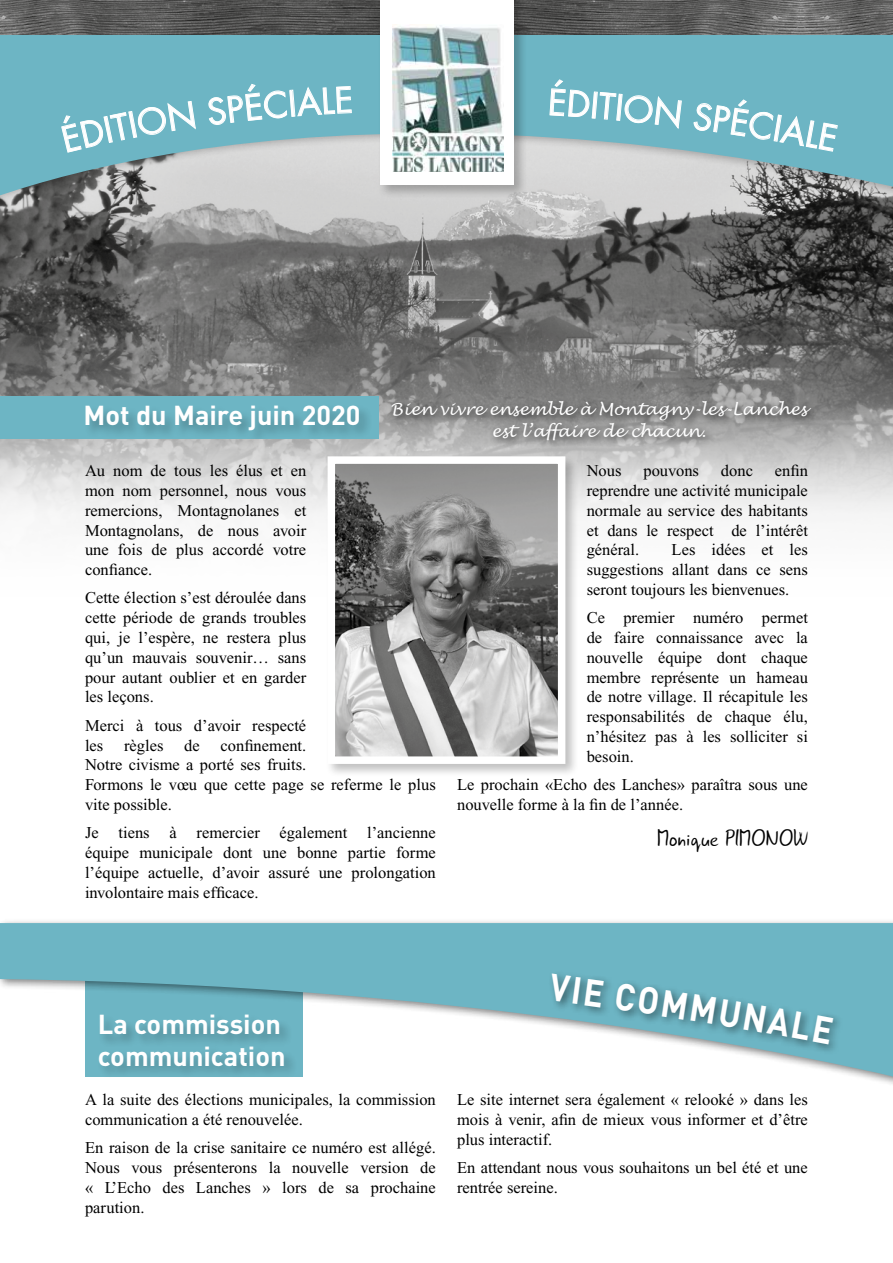
<style>
.page{position:relative;width:893px;height:1263px;background:#fff}
.page>*{position:absolute;margin:0;border:0;box-sizing:border-box;transform-origin:0 0}
.t1{font:700 37.5px "DIN";color:#fff;scale:.9 1}
.t2{font:700 27.15px "DIN";color:#fff}
.t3{font:24px "Gunny Rewritten";color:#000}
.t4{font:16.5px/19.8px "Times New Roman";color:#000;text-align:justify}
.t5{font:italic 16.5px/22px "Lucida Handwriting";color:#fff}
.s1{font-family:"DIN";font-weight:700;font-style:normal;font-size:27.15px}
</style>
<div class="page">
<img style="left:0;top:234px;width:893px;height:159px">
<svg style="left:0;top:393px;width:893px;height:124px"></svg>
<div style="left:0;top:0;width:893px;height:234px;background:#000;opacity:.25"></div>
<svg style="left:0;top:34px;width:893px;height:191px;background:#8db3bb"></svg>
<img style="left:0;top:0;width:377px;height:34px">
<img style="left:528px;top:0;width:365px;height:34px">
<div style="left:377px;top:0;width:151px;height:199px;background:#000;opacity:.25"></div>
<div style="left:379px;top:0;width:134px;height:185px;background:#fff"></div>
<img style="left:393px;top:24px;width:110px;height:148px">
<div style="left:325px;top:454px;width:255px;height:324px;background:#000;opacity:.25"></div>
<img style="left:337px;top:465px;width:219px;height:290px">
<div style="left:328px;top:456px;width:237px;height:308px;border:8px solid #fff"></div>
<div style="left:0;top:396px;width:378px;height:43px;background:#6db5c4"></div>
<div style="left:84px;top:404px;width:289px;height:40px;background:#000;opacity:.25"></div>
<div style="left:387px;top:396px;width:435px;height:54px;background:#000;opacity:.75"></div>
<div style="left:0;top:918px;width:893px;height:174px;background:#000;opacity:.5"></div>
<svg style="left:0;top:923px;width:893px;height:159px;fill:#6db5c4"></svg>
<div style="left:547px;top:969px;width:297px;height:86px;background:#000;opacity:.5"></div>
<div style="left:97px;top:1013px;width:201px;height:67px;background:#000;opacity:.25"></div>
<div style="left:60px;top:100px;width:135px;height:52px;background:#6db5c4"></div>
<div style="left:207px;top:84px;width:144px;height:41px;background:#6db5c4"></div>
<div style="left:550px;top:79px;width:131px;height:49px;background:#6db5c4"></div>
<div style="left:693px;top:99px;width:144px;height:52px;background:#6db5c4"></div>
<svg style="left:549px;top:974px;width:22px;height:29px"></svg>
<svg style="left:662px;top:990px;width:54px;height:34px;background:#58929f"></svg>
<svg style="left:813px;top:1015px;width:20px;height:29px"></svg>
<p class="t5" style="left:491px;top:398px;width:317px;text-indent:-408px"><span class="s1">Mot du Maire juin 2020</span> Bien vivre ensemble à Montagny-les-Lanches est l’affaire de chacun.</p>
<p class="t4" style="left:85px;top:461px;width:223px">Au nom de tous les élus et en mon nom personnel, nous vous remercions, Montagnolanes et Montagnolans, de nous avoir une fois de plus accordé votre confiance.</p>
<p class="t4" style="left:85px;top:588px;width:223px">Cette élection s’est déroulée dans cette période de grands troubles qui, je l’espère, ne restera plus qu’un mauvais souvenir… sans pour autant oublier et en garder les leçons.</p>
<p class="t4" style="left:85px;top:715px;width:223px">Merci à tous d’avoir respecté les</p>
<p class="t4" style="left:85px;top:735px;width:352px;text-align:left;text-indent:136px">confinement.<br>Notre civisme a porté ses fruits.<br>Formons le vœu que cette page se referme le plus vite possible.</p>
<p class="t4" style="left:85px;top:823px;width:352px">Je tiens à remercier également l’ancienne équipe municipale dont une bonne partie forme l’équipe actuelle, d’avoir assuré une prolongation involontaire mais efficace.</p>
<p class="t4" style="left:124px;top:735px;width:41px">règles</p>
<p class="t4" style="left:184px;top:735px;width:17px">de</p>
<p class="t4" style="left:587px;top:461px;width:36px">Nous</p>
<p class="t4" style="left:643px;top:461px;width:57px">pouvons</p>
<p class="t4" style="left:721px;top:461px;width:34px">donc</p>
<p class="t4" style="left:587px;top:461px;width:223px;text-indent:188px">enfin reprendre une activité municipale normale au service des habitants et dans le respect de l’intérêt général.</p>
<p class="t4" style="left:587px;top:540px;width:223px;text-indent:85px">Les idées et les suggestions allant dans ce sens seront toujours les bienvenues.</p>
<p class="t4" style="left:587px;top:608px;width:223px">Ce premier numéro permet de faire connaissance avec la nouvelle équipe dont chaque membre représente un hameau de notre village. Il récapitule les responsabilités de chaque élu, n’hésitez pas à les solliciter si besoin.</p>
<p class="t4" style="left:457px;top:775px;width:352px">Le prochain «Echo des Lanches» paraîtra sous une nouvelle forme à la fin de l’année.</p>
<h3 class="t3" style="left:657px;top:823px;width:152px">Monique PIMONOW</h3>
<h2 class="t2" style="left:98px;top:1007px;width:185px">La commission</h2>
<h2 class="t2" style="left:98px;top:1038px;width:189px">communication</h2>
<p class="t4" style="left:85px;top:1090px;width:352px">A la suite des élections municipales, la commission communication a été renouvelée.</p>
<p class="t4" style="left:85px;top:1138px;width:352px">En raison de la crise sanitaire ce numéro est allégé.<br>Nous vous présenterons la nouvelle version de « L’Echo des Lanches » lors de sa prochaine parution.</p>
<h1 class="t1" style="left:575px;top:965px;width:100px;rotate:8deg">IE CO</h1>
<h1 class="t1" style="left:723px;top:987px;width:105px;rotate:10deg">UNAL</h1>
<p class="t4" style="left:457px;top:1090px;width:352px">Le site internet sera également « relooké » dans les mois à venir, afin de mieux vous informer et d’être plus interactif.</p>
<p class="t4" style="left:457px;top:1157px;width:352px">En attendant nous vous souhaitons un bel été et une rentrée sereine.</p>
</div>
